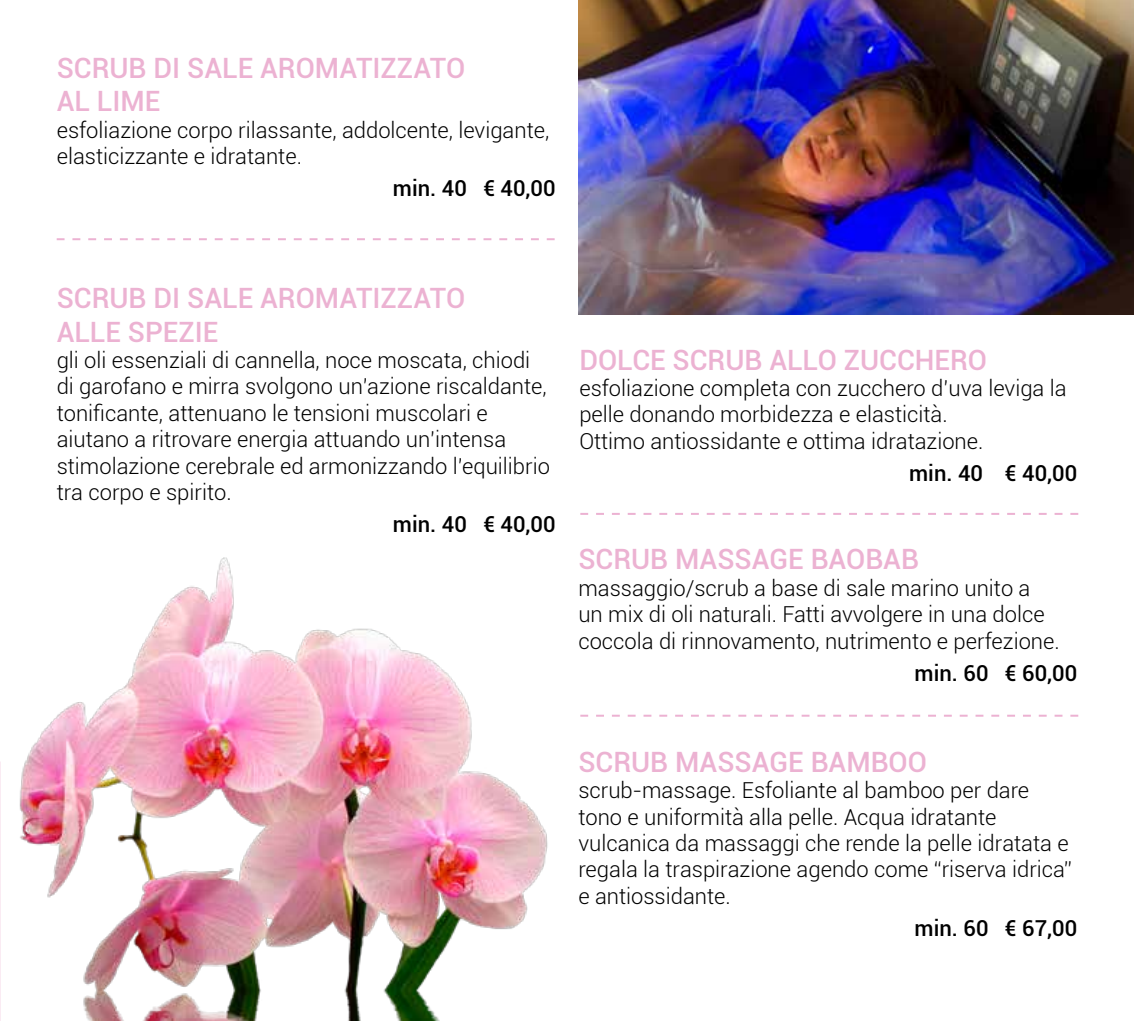
<style>
.page{position:relative;width:1134px;height:1021px;background:#fff}
.page>*{position:absolute;margin:0;border:0;box-sizing:border-box;transform-origin:0 0}
.t1{font:500 28px/33.6px "Roboto";color:#ecb2d2}
.t2{font:300 22px/26.4px "Roboto";color:#000}
.t3{font:500 22px "Roboto";color:#000}
</style>
<div class="page">
<img style="left:578px;top:0;width:556px;height:314px">
<svg style="left:57px;top:238px;width:498px;height:2px"></svg>
<img style="left:0;top:557px;width:548px;height:463px">
<svg style="left:580px;top:513px;width:498px;height:2px"></svg>
<svg style="left:580px;top:714px;width:498px;height:2px"></svg>
<p class="t1" style="left:57px;top:50px;width:410px">SCRUB DI SALE AROMATIZZATO<br>AL LIME</p>
<p class="t2" style="left:57px;top:116px;width:494px">esfoliazione corpo rilassante, addolcente, levigante, elasticizzante e idratante.</p>
<p class="t3" style="left:393px;top:173px;width:164px">min. 40 € 40,00</p>
<p class="t1" style="left:57px;top:280px;width:410px">SCRUB DI SALE AROMATIZZATO<br>ALLE SPEZIE</p>
<p class="t2" style="left:57px;top:346px;width:495px">gli oli essenziali di cannella, noce moscata, chiodi di garofano e mirra svolgono un’azione riscaldante, tonificante, attenuano le tensioni muscolari e aiutano a ritrovare energia attuando un’intensa stimolazione cerebrale ed armonizzando l’equilibrio tra corpo e spirito.</p>
<p class="t3" style="left:393px;top:509px;width:164px">min. 40 € 40,00</p>
<p class="t1" style="left:579px;top:342px;width:409px">DOLCE SCRUB ALLO ZUCCHERO</p>
<p class="t2" style="left:579px;top:374px;width:489px">esfoliazione completa con zucchero d’uva leviga la pelle donando morbidezza e elasticità.<br>Ottimo antiossidante e ottima idratazione.</p>
<p class="t3" style="left:909px;top:457px;width:170px">min. 40 € 40,00</p>
<p class="t1" style="left:578px;top:541px;width:342px">SCRUB MASSAGE BAOBAB</p>
<p class="t2" style="left:578px;top:574px;width:483px">massaggio/scrub a base di sale marino unito a un mix di oli naturali. Fatti avvolgere in una dolce coccola di rinnovamento, nutrimento e perfezione.</p>
<p class="t3" style="left:915px;top:657px;width:164px">min. 60 € 60,00</p>
<p class="t1" style="left:578px;top:744px;width:350px">SCRUB MASSAGE BAMBOO</p>
<p class="t2" style="left:578px;top:776px;width:495px">scrub-massage. Esfoliante al bamboo per dare tono e uniformità alla pelle. Acqua idratante vulcanica da massaggi che rende la pelle idratata e regala la traspirazione agendo come “riserva idrica” e antiossidante.</p>
<p class="t3" style="left:915px;top:912px;width:164px">min. 60 € 67,00</p>
</div>
